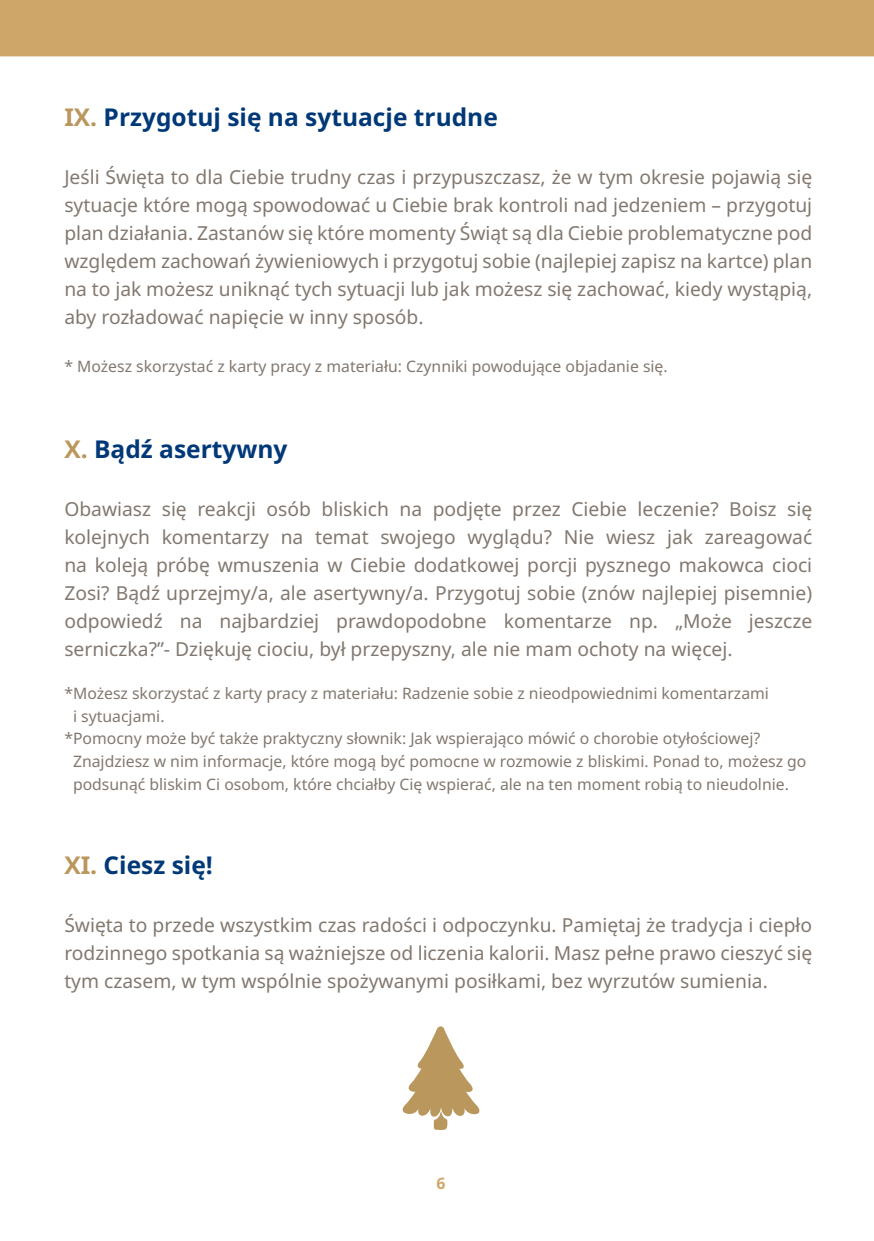
<style>
.page{position:relative;width:874px;height:1241px;background:#fff}
.page>*{position:absolute;margin:0;border:0;box-sizing:border-box;transform-origin:0 0}
.t1{font:700 24.5px "Apis";color:#003878}
.t2{font:19.25px/28px "Apis";color:#82786f;text-align:justify}
.t3{font:15.75px "Apis";color:#82786f}
.t4{font:700 15.75px "Apis";color:#cfa669}
.s1{color:#b9975d}
</style>
<div class="page">
<div style="left:0;top:0;width:873px;height:56px;background:#cfa669"></div>
<svg style="left:402px;top:1026px;width:78px;height:104px"></svg>
<p class="t1" style="left:64px;top:100px;width:435px"><span class="s1">IX.</span> Przygotuj się na sytuacje trudne</p>
<p class="t2" style="left:64px;top:163px;width:749px">Jeśli Święta to dla Ciebie trudny czas i przypuszczasz, że w tym okresie pojawią się sytuacje które mogą spowodować u Ciebie brak kontroli nad jedzeniem – przygotuj plan działania. Zastanów się które momenty Świąt są dla Ciebie problematyczne pod względem zachowań żywieniowych i przygotuj sobie (najlepiej zapisz na kartce) plan na to jak możesz uniknąć tych sytuacji lub jak możesz się zachować, kiedy wystąpią, aby rozładować napięcie w inny sposób.</p>
<p class="t3" style="left:64px;top:355px;width:604px">* Możesz skorzystać z karty pracy z materiału: Czynniki powodujące objadanie się.</p>
<p class="t1" style="left:64px;top:432px;width:224px"><span class="s1">X.</span> Bądź asertywny</p>
<p class="t2" style="left:64px;top:495px;width:749px">Obawiasz się reakcji osób bliskich na podjęte przez Ciebie leczenie? Boisz się kolejnych komentarzy na temat swojego wyglądu? Nie wiesz jak zareagować na koleją próbę wmuszenia w Ciebie dodatkowej porcji pysznego makowca cioci Zosi? Bądź uprzejmy/a, ale asertywny/a. Przygotuj sobie (znów najlepiej pisemnie) odpowiedź na najbardziej prawdopodobne komentarze np. „Może jeszcze serniczka?”- Dziękuję ciociu, był przepyszny, ale nie mam ochoty na więcej.</p>
<p class="t3" style="left:64px;top:681px;width:705px">*Możesz skorzystać z karty pracy z materiału: Radzenie sobie z nieodpowiednimi komentarzami</p>
<p class="t3" style="left:73px;top:704px;width:93px">i sytuacjami.</p>
<p class="t3" style="left:64px;top:727px;width:697px">*Pomocny może być także praktyczny słownik: Jak wspierająco mówić o chorobie otyłościowej?</p>
<p class="t3" style="left:73px;top:750px;width:734px">Znajdziesz w nim informacje, które mogą być pomocne w rozmowie z bliskimi. Ponad to, możesz go</p>
<p class="t3" style="left:73px;top:772px;width:717px">podsunąć bliskim Ci osobom, które chciałby Cię wspierać, ale na ten moment robią to nieudolnie.</p>
<p class="t1" style="left:64px;top:847px;width:150px"><span class="s1">XI.</span> Ciesz się!</p>
<p class="t2" style="left:64px;top:910px;width:749px">Święta to przede wszystkim czas radości i odpoczynku. Pamiętaj że tradycja i ciepło rodzinnego spotkania są ważniejsze od liczenia kalorii. Masz pełne prawo cieszyć się tym czasem, w tym wspólnie spożywanymi posiłkami, bez wyrzutów sumienia.</p>
<p class="t4" style="left:436px;top:1171px;width:11px">6</p>
</div>
